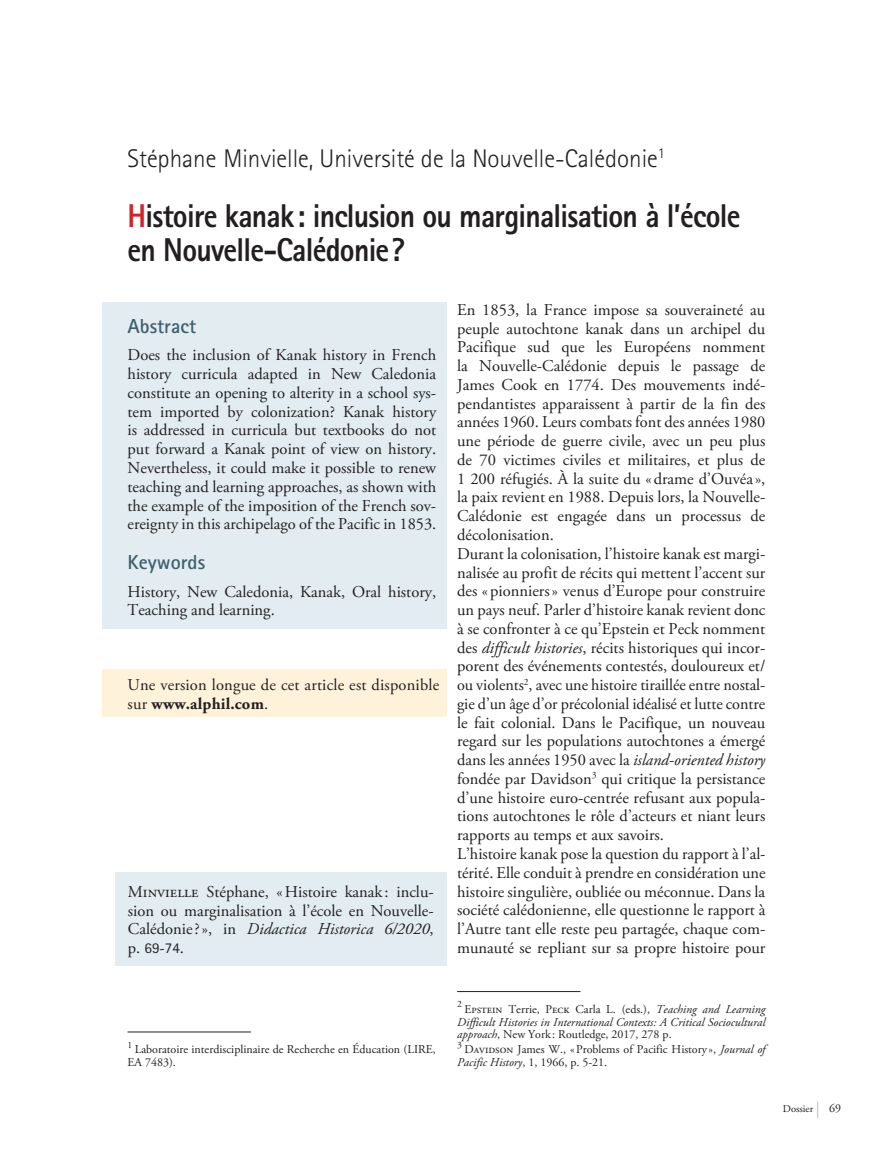
<style>
.page{position:relative;width:893px;height:1149px;background:#fff}
.page>*{position:absolute;margin:0;border:0;box-sizing:border-box;transform-origin:0 0}
.titre_suite{font:800 33px/34.5px "Rotis Sans Serif";letter-spacing:-.025em;color:#231f20;scale:.9 1}
.auteur{font:300 25.5px "Rotis Sans Serif";color:#231f20}
.titre_gris_encadré_d{font:700 20.25px "Rotis Sans Serif";color:#3f5f6e}
.texte_courant{font:16.5px/18.8px "Adobe Garamond Pro";color:#231f20;text-align:justify}
.texte_Abstract{font:16.5px/18.8px "Adobe Garamond Pro";color:#231f20;text-align:justify}
.texte{font:16.5px/18.8px "Adobe Garamond Pro";color:#231f20}
.notes{font:italic 12px/12.8px "Adobe Garamond Pro";color:#231f20;text-align:justify}
.notes-2{font:12px/12.8px "Adobe Garamond Pro";color:#231f20}
.t1{font:10.5px "Adobe Garamond Pro";color:#231f20}
.notes-3{font:9.6px "Adobe Garamond Pro";color:#231f20}
.s1{color:#d1232a}
.s2{font-weight:700}
.s3{font-style:italic}
.s4{font-family:"Rotis Sans Serif";font-size:15px}
.s5{font-style:normal}
.s6{font-size:16.5px;color:#bcbdc0}
.s7{font-size:12px}
</style>
<div class="page">
<hr style="left:128px;top:1031px;width:123px;height:1px;background:#231f20">
<hr style="left:457px;top:990px;width:123px;height:1px;background:#231f20">
<div style="left:102px;top:302px;width:344px;height:326px;background:#e2ecf1"></div>
<div style="left:115px;top:871px;width:331px;height:94px;background:#e2ecf1"></div>
<div style="left:102px;top:669px;width:344px;height:48px;background:#fef2db"></div>
<p class="auteur" style="left:128px;top:143px;width:539px">Stéphane Minvielle, Université de la Nouvelle-Calédonie<sup>1</sup></p>
<p class="titre_suite" style="left:128px;top:198px;width:683px"><span class="s1">H</span>istoire kanak: inclusion ou marginalisation à l’école en Nouvelle-Calédonie?</p>
<p class="titre_gris_encadré_d" style="left:128px;top:313px;width:70px">Abstract</p>
<p class="texte_Abstract" style="left:128px;top:346px;width:310px">Does the inclusion of Kanak history in French history curricula adapted in New Caledonia constitute an opening to alterity in a school sys&shy;tem imported by colonization? Kanak history is addressed in curricula but textbooks do not put forward a Kanak point of view on history.<br>Nevertheless, it could make it possible to renew teaching and learning approaches, as shown with the example of the imposition of the French sov&shy;ereignty in this archipelago of the Pacific in 1853.</p>
<p class="titre_gris_encadré_d" style="left:128px;top:549px;width:79px">Keywords</p>
<p class="texte_Abstract" style="left:128px;top:582px;width:310px">History, New Caledonia, Kanak, Oral history,<br>Teaching and learning.</p>
<p class="texte" style="left:128px;top:676px;width:313px">Une version longue de cet article est disponible sur <span class="s2">www.alphil.com</span>.</p>
<p class="texte_Abstract" style="left:128px;top:882px;width:307px">Minvielle Stéphane, «Histoire kanak: inclu&shy;sion ou marginalisation à l’école en Nouvelle-Calédonie?», in <span class="s3">Didactica Historica 6/2020</span>, p. <span class="s4">69</span>-<span class="s4">74</span>.</p>
<p class="texte_courant" style="left:457px;top:301px;width:310px">En 1853, la France impose sa souveraineté au peuple autochtone kanak dans un archipel du Pacifique sud que les Européens nomment la Nouvelle-Calédonie depuis le passage de James Cook en 1774. Des mouvements indé&shy;pendantistes apparaissent à partir de la fin des années 1960. Leurs combats font des années 1980 une période de guerre civile, avec un peu plus de 70 victimes civiles et militaires, et plus de 1 200 réfugiés. À la suite du «drame d’Ouvéa », la paix revient en 1988. Depuis lors, la Nouvelle-Calédonie est engagée dans un processus de décolonisation.</p>
<p class="texte_courant" style="left:457px;top:544px;width:310px">Durant la colonisation, l’histoire kanak est margi&shy;nalisée au profit de récits qui mettent l’accent sur des «pionniers» venus d’Europe pour construire un pays neuf. Parler d’histoire kanak revient donc à se confronter à ce qu’Epstein et Peck nomment des <span class="s3">difficult histories</span>, récits historiques qui incor&shy;porent des événements contestés, douloureux et/ ou violents<sup>2</sup>, avec une histoire tiraillée entre nostal&shy;gie d’un âge d’or précolonial idéalisé et lutte contre le fait colonial. Dans le Pacifique, un nouveau regard sur les populations autochtones a émergé dans les années 1950 avec la <span class="s3">island-oriented history </span>fondée par Davidson<sup>3</sup> qui critique la persistance d’une histoire euro-centrée refusant aux popula&shy;tions autochtones le rôle d’acteurs et niant leurs rapports au temps et aux savoirs.</p>
<p class="texte_courant" style="left:457px;top:844px;width:310px">L’histoire kanak pose la question du rapport à l’al&shy;térité. Elle conduit à prendre en considération une histoire singulière, oubliée ou méconnue. Dans la société calédonienne, elle questionne le rapport à l’Autre tant elle reste peu partagée, chaque com&shy;munauté se repliant sur sa propre histoire pour</p>
<p class="notes-3" style="left:128px;top:1038px;width:6px">1</p>
<p class="notes-2" style="left:128px;top:1043px;width:310px;text-indent:7px">Laboratoire interdisciplinaire de Recherche en Éducation (LIRE,<br>EA 7483).</p>
<p class="notes-3" style="left:457px;top:998px;width:6px">2</p>
<p class="notes" style="left:457px;top:1002px;width:310px;text-indent:7px"><span class="s5">Epstein Terrie, Peck Carla L. (eds.),</span> Teaching and Learning Difficult Histories in International Contexts: A Critical Sociocultural approach<span class="s5">, New York: Routledge, 2017, 278 p.</span></p>
<p class="notes-3" style="left:457px;top:1038px;width:6px">3</p>
<p class="notes-2" style="left:457px;top:1043px;width:310px;text-indent:7px">Davidson James W., «Problems of Pacific History », <span class="s3">Journal of<br>Pacific History</span>, 1, 1966, p. 5-21.</p>
<p class="t1" style="left:783px;top:1101px;width:60px">Dossier <span class="s6">|</span> <span class="s7">69</span></p>
</div>
